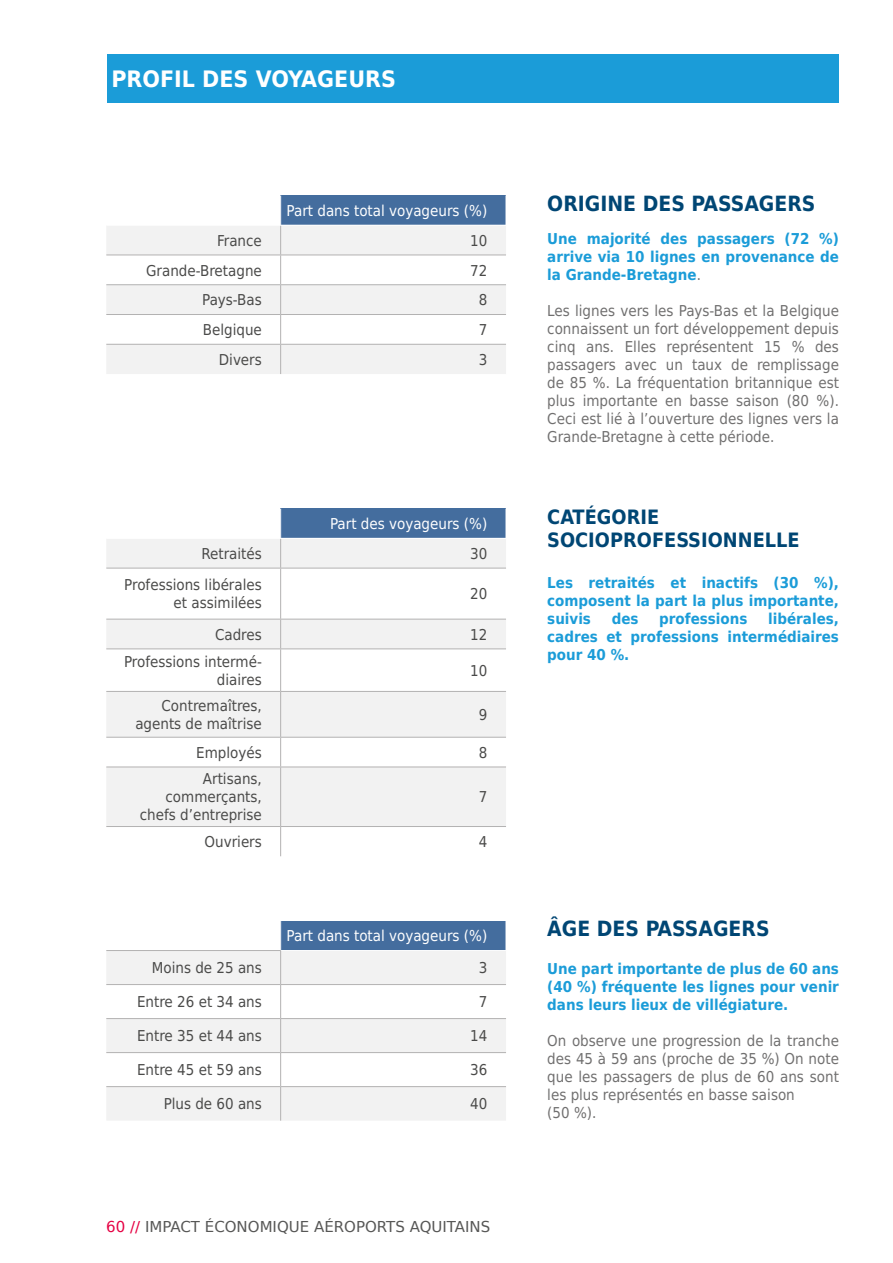
<style>
.page{position:relative;width:893px;height:1263px;background:#fff}
.page>*{position:absolute;margin:0;border:0;box-sizing:border-box;transform-origin:0 0}
.t1{font:700 22.5px "DejaVu Sans";color:#fff;scale:.92 1}
.t2{font:700 21px "DejaVu Sans Condensed";color:#004674}
.t3{font:700 19.8px/23.7px "DejaVu Sans Condensed";color:#004674}
.t4{font:15px/18px "DejaVu Sans Condensed";color:#706f6f}
.t5{font:700 15px/18px "DejaVu Sans Condensed";color:#1b9cd8;text-align:justify}
.t6{font:15px/18px "DejaVu Sans Condensed";color:#4a4a49;text-align:right}
.t7{font:15px "DejaVu Sans Condensed";color:#fff}
.t8{font:15px "DejaVu Sans";color:#575756}
.s1{color:#e50043}
.s2{font-weight:400;color:#706f6f}
</style>
<div class="page">
<div style="left:281px;top:195px;width:225px;height:30px;background:#446d9e"></div>
<svg style="left:106px;top:226px;width:400px;height:148px;fill:#f2f2f2"></svg>
<hr style="left:106px;top:255px;width:175px;height:1px;background:#b3b2b2">
<hr style="left:281px;top:255px;width:225px;height:1px;background:#b3b2b2">
<hr style="left:106px;top:284px;width:175px;height:1px;background:#b3b2b2">
<hr style="left:281px;top:284px;width:225px;height:1px;background:#b3b2b2">
<svg style="left:280px;top:255px;width:1px;height:119px"></svg>
<hr style="left:280px;top:225px;width:1px;height:30px;background:#b3b2b2">
<hr style="left:106px;top:314px;width:175px;height:1px;background:#b3b2b2">
<hr style="left:281px;top:314px;width:225px;height:1px;background:#b3b2b2">
<hr style="left:106px;top:344px;width:175px;height:1px;background:#b3b2b2">
<hr style="left:281px;top:344px;width:225px;height:1px;background:#b3b2b2">
<hr style="left:106px;top:225px;width:175px;height:1px;background:#fff">
<div style="left:281px;top:509px;width:225px;height:29px;background:#446d9e"></div>
<svg style="left:106px;top:539px;width:400px;height:287px;fill:#f2f2f2"></svg>
<hr style="left:280px;top:538px;width:1px;height:30px;background:#b3b2b2">
<hr style="left:106px;top:568px;width:175px;height:1px;background:#b3b2b2">
<hr style="left:281px;top:568px;width:225px;height:1px;background:#b3b2b2">
<hr style="left:280px;top:568px;width:1px;height:51px;background:#b3b2b2">
<hr style="left:106px;top:619px;width:175px;height:1px;background:#b3b2b2">
<hr style="left:281px;top:619px;width:225px;height:1px;background:#b3b2b2">
<svg style="left:280px;top:619px;width:1px;height:29px"></svg>
<hr style="left:106px;top:648px;width:175px;height:1px;background:#b3b2b2">
<hr style="left:281px;top:648px;width:225px;height:1px;background:#b3b2b2">
<hr style="left:280px;top:649px;width:1px;height:42px;background:#b3b2b2">
<hr style="left:106px;top:691px;width:175px;height:1px;background:#b3b2b2">
<hr style="left:281px;top:691px;width:225px;height:1px;background:#b3b2b2">
<hr style="left:280px;top:692px;width:1px;height:45px;background:#b3b2b2">
<hr style="left:106px;top:737px;width:175px;height:1px;background:#b3b2b2">
<hr style="left:281px;top:737px;width:225px;height:1px;background:#b3b2b2">
<svg style="left:280px;top:738px;width:1px;height:29px"></svg>
<hr style="left:106px;top:767px;width:175px;height:1px;background:#b3b2b2">
<hr style="left:281px;top:767px;width:225px;height:1px;background:#b3b2b2">
<hr style="left:280px;top:767px;width:1px;height:59px;background:#b3b2b2">
<hr style="left:106px;top:826px;width:175px;height:1px;background:#b3b2b2">
<hr style="left:281px;top:826px;width:225px;height:1px;background:#b3b2b2">
<svg style="left:280px;top:827px;width:1px;height:29px"></svg>
<svg style="left:280px;top:509px;width:1px;height:29px"></svg>
<hr style="left:106px;top:538px;width:175px;height:1px;background:#fff">
<div style="left:281px;top:921px;width:225px;height:29px;background:#446d9e"></div>
<svg style="left:106px;top:951px;width:400px;height:169px;fill:#f2f2f2"></svg>
<hr style="left:106px;top:984px;width:175px;height:1px;background:#b3b2b2">
<hr style="left:281px;top:984px;width:225px;height:1px;background:#b3b2b2">
<hr style="left:280px;top:985px;width:1px;height:33px;background:#b3b2b2">
<hr style="left:106px;top:1018px;width:175px;height:1px;background:#b3b2b2">
<hr style="left:281px;top:1018px;width:225px;height:1px;background:#b3b2b2">
<hr style="left:280px;top:1019px;width:1px;height:33px;background:#b3b2b2">
<hr style="left:280px;top:1053px;width:1px;height:33px;background:#b3b2b2">
<hr style="left:280px;top:1087px;width:1px;height:33px;background:#b3b2b2">
<hr style="left:280px;top:951px;width:1px;height:33px;background:#b3b2b2">
<hr style="left:106px;top:1052px;width:175px;height:1px;background:#b3b2b2">
<hr style="left:281px;top:1052px;width:225px;height:1px;background:#b3b2b2">
<hr style="left:106px;top:1086px;width:175px;height:1px;background:#b3b2b2">
<hr style="left:281px;top:1086px;width:225px;height:1px;background:#b3b2b2">
<hr style="left:106px;top:950px;width:175px;height:1px;background:#b3b2b2">
<svg style="left:280px;top:921px;width:1px;height:29px"></svg>
<div style="left:107px;top:54px;width:732px;height:48px;background:#1b9cd8"></div>
<h1 class="t1" style="left:111px;top:60px;width:311px">PROFIL DES VOYAGEURS</h1>
<p class="t7" style="left:287px;top:198px;width:202px">Part dans total voyageurs (%)</p>
<p class="t6" style="left:217px;top:231px;width:46px">France</p>
<p class="t6" style="left:470px;top:231px;width:19px">10</p>
<p class="t6" style="left:146px;top:261px;width:117px">Grande-Bretagne</p>
<p class="t6" style="left:470px;top:261px;width:19px">72</p>
<p class="t6" style="left:202px;top:291px;width:61px">Pays-Bas</p>
<p class="t6" style="left:479px;top:291px;width:10px">8</p>
<p class="t6" style="left:203px;top:320px;width:61px">Belgique</p>
<p class="t6" style="left:479px;top:320px;width:10px">7</p>
<p class="t6" style="left:219px;top:350px;width:45px">Divers</p>
<p class="t6" style="left:479px;top:350px;width:10px">3</p>
<p class="t7" style="left:330px;top:512px;width:159px">Part des voyageurs (%)</p>
<p class="t6" style="left:201px;top:544px;width:62px">Retraités</p>
<p class="t6" style="left:470px;top:544px;width:19px">30</p>
<p class="t6" style="left:124px;top:576px;width:139px">Professions libérales et assimilées</p>
<p class="t6" style="left:470px;top:585px;width:19px">20</p>
<p class="t6" style="left:215px;top:625px;width:48px">Cadres</p>
<p class="t6" style="left:470px;top:625px;width:19px">12</p>
<p class="t6" style="left:124px;top:652px;width:139px">Professions intermé&shy;diaires</p>
<p class="t6" style="left:470px;top:661px;width:19px">10</p>
<p class="t6" style="left:135px;top:696px;width:128px">Contremaîtres, agents de maîtrise</p>
<p class="t6" style="left:479px;top:705px;width:10px">9</p>
<p class="t6" style="left:196px;top:743px;width:67px">Employés</p>
<p class="t6" style="left:479px;top:743px;width:10px">8</p>
<p class="t6" style="left:140px;top:770px;width:124px">Artisans, commerçants, chefs d’entreprise</p>
<p class="t6" style="left:479px;top:788px;width:10px">7</p>
<p class="t6" style="left:205px;top:832px;width:59px">Ouvriers</p>
<p class="t6" style="left:479px;top:832px;width:10px">4</p>
<p class="t7" style="left:287px;top:924px;width:202px">Part dans total voyageurs (%)</p>
<p class="t6" style="left:152px;top:958px;width:111px">Moins de 25 ans</p>
<p class="t6" style="left:479px;top:958px;width:10px">3</p>
<p class="t6" style="left:137px;top:993px;width:126px">Entre 26 et 34 ans</p>
<p class="t6" style="left:479px;top:993px;width:10px">7</p>
<p class="t6" style="left:137px;top:1027px;width:126px">Entre 35 et 44 ans</p>
<p class="t6" style="left:470px;top:1027px;width:19px">14</p>
<p class="t6" style="left:137px;top:1061px;width:126px">Entre 45 et 59 ans</p>
<p class="t6" style="left:470px;top:1061px;width:19px">36</p>
<p class="t6" style="left:164px;top:1095px;width:100px">Plus de 60 ans</p>
<p class="t6" style="left:470px;top:1095px;width:19px">40</p>
<p class="t8" style="left:106px;top:1214px;width:386px"><span class="s1">60 //</span> IMPACT ÉCONOMIQUE AÉROPORTS AQUITAINS</p>
<h2 class="t2" style="left:547px;top:187px;width:270px">ORIGINE DES PASSAGERS</h2>
<p class="t5" style="left:547px;top:229px;width:293px">Une majorité des passagers (72 %) arrive via 10 lignes en provenance de la Grande-Bretagne<span class="s2">.</span></p>
<p class="t4" style="left:547px;top:301px;width:293px;text-align:justify">Les lignes vers les Pays-Bas et la Belgique connaissent un fort développement depuis cinq ans. Elles représentent 15 % des passagers avec un taux de remplissage de 85 %. La fréquentation britannique est plus importante en basse saison (80 %).<br>Ceci est lié à l’ouverture des lignes vers la Grande-Bretagne à cette période.</p>
<h3 class="t3" style="left:547px;top:504px;width:254px">CATÉGORIE<br>SOCIOPROFESSIONNELLE</h3>
<p class="t5" style="left:547px;top:573px;width:293px">Les retraités et inactifs (30 %), composent la part la plus importante, suivis</p>
<p class="t5" style="left:547px;top:609px;width:293px;text-indent:221px">libérales, cadres et professions intermédiaires pour 40 %.</p>
<p class="t5" style="left:612px;top:609px;width:28px">des</p>
<p class="t5" style="left:659px;top:609px;width:90px">professions</p>
<h2 class="t2" style="left:547px;top:912px;width:224px">ÂGE DES PASSAGERS</h2>
<p class="t5" style="left:547px;top:959px;width:293px">Une part importante de plus de 60 ans (40 %) fréquente les lignes pour venir dans leurs lieux de villégiature.</p>
<p class="t4" style="left:547px;top:1031px;width:293px">On observe une progression de la tranche des 45 à 59 ans (proche de 35 %) On note que les passagers de plus de 60 ans sont les plus représentés en basse saison<br>(50 %).</p>
</div>
